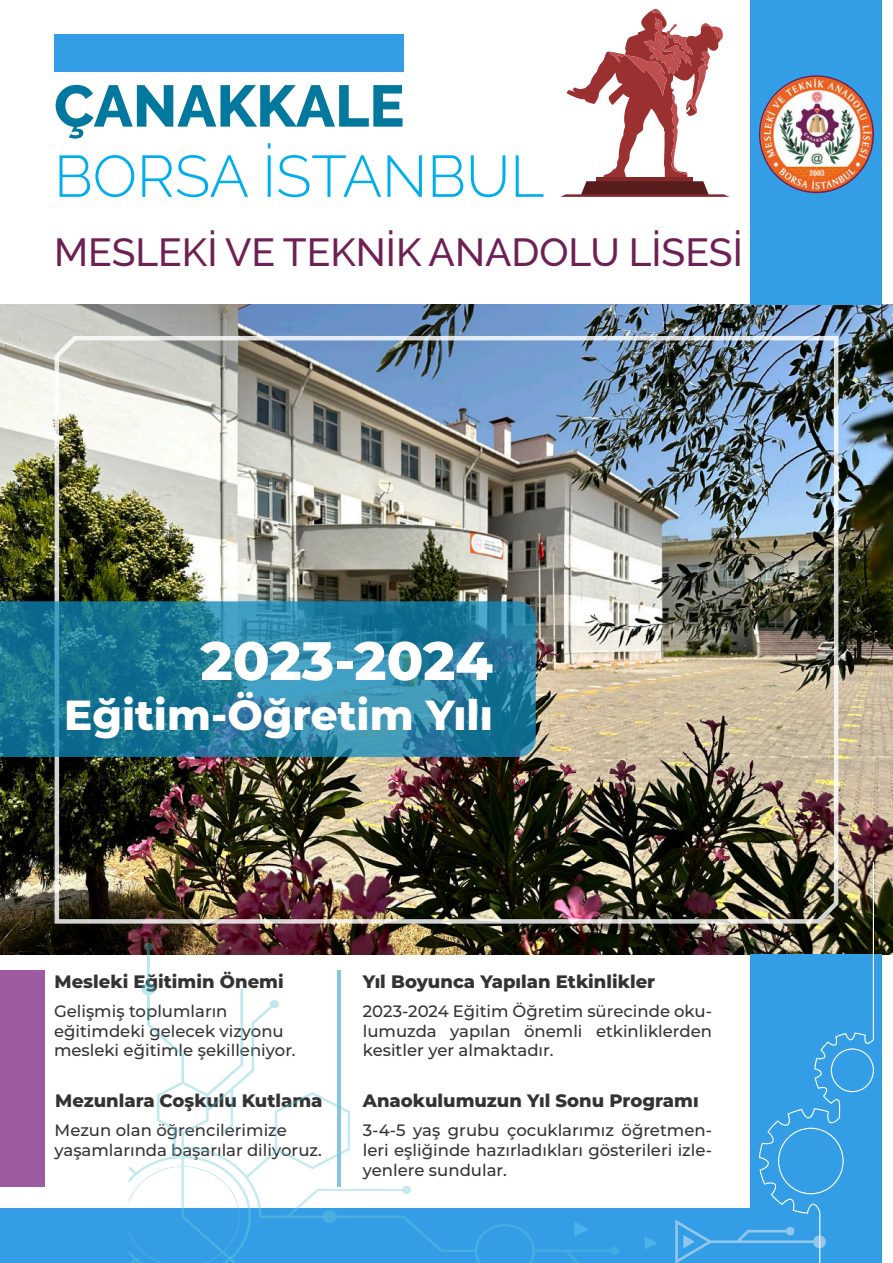
<style>
.page{position:relative;width:893px;height:1263px;background:#fff}
.page>*{position:absolute;margin:0;border:0;box-sizing:border-box;transform-origin:0 0}
.t1{font:300 58.5px "Raleway";color:#00aeef}
.t2{font:800 58.5px "Raleway";color:#03789e}
.t3{font:800 54px "Montserrat";letter-spacing:-.005em;color:#fff}
.t4{font:800 42px "Montserrat";color:#fff}
.t5{font:500 39px "Raleway";color:#6e2054}
.t6{font:800 18px "Montserrat";color:#333}
.t7{font:500 16.5px/19.8px "Montserrat";color:#333}
</style>
<div class="page">
<img style="left:0;top:305px;width:893px;height:650px">
<img style="left:53px;top:334px;width:787px;height:591px">
<div style="left:54px;top:34px;width:350px;height:38px;background:#339ee6"></div>
<div style="left:750px;top:0;width:132px;height:305px;background:#339ee6"></div>
<svg style="left:0;top:601px;width:536px;height:156px;background:#247e9e"></svg>
<div style="left:750px;top:955px;width:132px;height:308px;background:#339ee6"></div>
<div style="left:0;top:1209px;width:763px;height:54px;background:#339ee6"></div>
<img style="left:760px;top:76px;width:113px;height:116px">
<div style="left:759px;top:75px;width:115px;height:118px;border:2px solid #6d2054;border-radius:50%"></div>
<div style="left:0;top:970px;width:44px;height:217px;background:#9e5ba1"></div>
<svg style="left:759px;top:862px;width:115px;height:357px"></svg>
<svg style="left:831px;top:1048px;width:43px;height:44px"></svg>
<svg style="left:778px;top:1128px;width:66px;height:66px"></svg>
<svg style="left:129px;top:942px;width:491px;height:321px"></svg>
<svg style="left:574px;top:1221px;width:15px;height:15px"></svg>
<svg style="left:645px;top:1237px;width:12px;height:12px"></svg>
<svg style="left:675px;top:1219px;width:151px;height:44px"></svg>
<svg style="left:560px;top:9px;width:169px;height:188px"></svg>
<h1 class="t2" style="left:54px;top:85px;width:352px">ÇANAKKALE</h1>
<h1 class="t1" style="left:54px;top:142px;width:492px">BORSA İSTANBUL</h1>
<h3 class="t5" style="left:54px;top:229px;width:690px">MESLEKİ VE TEKNİK ANADOLU LİSESİ</h3>
<h2 class="t3" style="left:200px;top:629px;width:294px">2023-2024</h2>
<h3 class="t4" style="left:64px;top:690px;width:430px">Eğitim-Öğretim Yılı</h3>
<p class="t6" style="left:55px;top:970px;width:231px">Mesleki Eğitimin Önemi</p>
<p class="t7" style="left:54px;top:1001px;width:243px">Gelişmiş toplumların eğitimdeki gelecek vizyonu mesleki eğitimle şekilleniyor.</p>
<p class="t6" style="left:55px;top:1090px;width:269px">Mezunlara Coşkulu Kutlama</p>
<p class="t7" style="left:55px;top:1121px;width:269px">Mezun olan öğrencilerimize yaşamlarında başarılar diliyoruz.</p>
<p class="t6" style="left:363px;top:970px;width:294px">Yıl Boyunca Yapılan Etkinlikler</p>
<p class="t7" style="left:363px;top:1001px;width:351px;text-align:justify">2023-2024 Eğitim Öğretim sürecinde oku&shy;lumuzda yapılan önemli etkinliklerden kesitler yer almaktadır.</p>
<p class="t6" style="left:363px;top:1090px;width:337px">Anaokulumuzun Yıl Sonu Programı</p>
<p class="t7" style="left:363px;top:1121px;width:351px;text-align:justify">3-4-5 yaş grubu çocuklarımız öğretmen&shy;leri eşliğinde hazırladıkları gösterileri izle&shy;yenlere sundular.</p>
</div>
